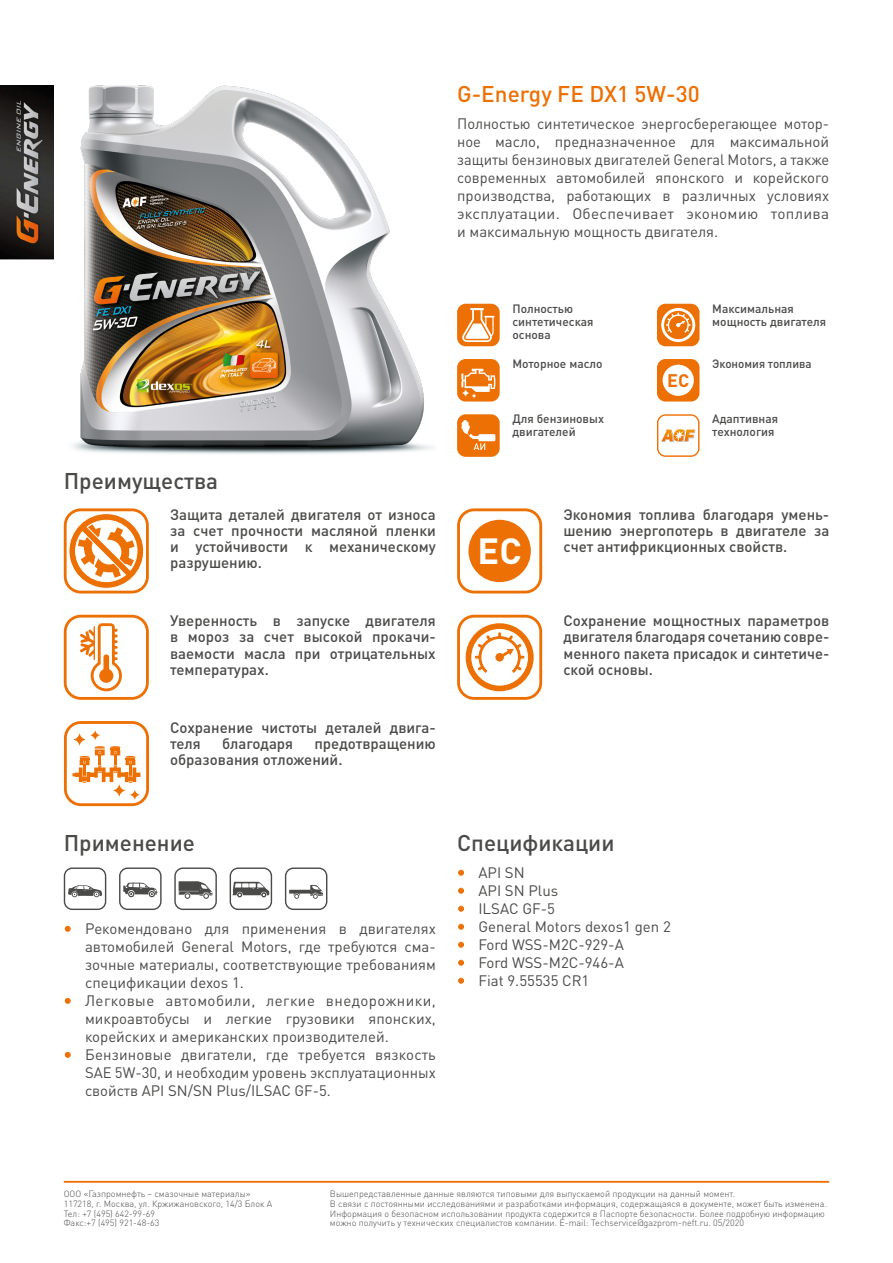
<style>
.page{position:relative;width:893px;height:1263px;background:#fff}
.page>*{position:absolute;margin:0;border:0;box-sizing:border-box;transform-origin:0 0}
.t1{font:700 36px "DIN Pro";color:#fff}
.t2{font:500 22.5px "DIN Pro";color:#4a4a49}
.t3{font:500 22.5px "DIN Pro";color:#ed7004}
.t4{font:700 18px "DIN Pro";color:#ed7004}
.t5{font:15px/18px "DIN Pro";color:#4a4a49;text-align:justify}
.t6{font:500 15px/16.2px "DIN Pro";color:#4a4a49;text-align:justify}
.t7{font:500 12px/12.9px "DIN Pro";color:#4a4a49}
.t8{font:300 9px/9.8px "DIN Pro";color:#4a4a49}
.s1{color:#ed7004}
</style>
<div class="page">
<hr style="left:64px;top:1181px;width:765px;height:2px;background:#ed7004">
<img style="left:0;top:85px;width:54px;height:174px">
<svg style="left:64px;top:867px;width:42px;height:43px"></svg>
<svg style="left:230px;top:867px;width:42px;height:43px"></svg>
<svg style="left:119px;top:867px;width:43px;height:43px"></svg>
<svg style="left:174px;top:867px;width:43px;height:43px"></svg>
<svg style="left:285px;top:867px;width:42px;height:43px"></svg>
<div style="left:457px;top:359px;width:43px;height:43px;background:#ed7004;border-radius:9px"></div>
<svg style="left:461px;top:369px;width:34px;height:29px"></svg>
<div style="left:457px;top:414px;width:43px;height:43px;background:#ed7004;border-radius:9px"></div>
<div style="left:478px;top:434px;width:17px;height:7px;background:#fff"></div>
<svg style="left:461px;top:420px;width:24px;height:30px"></svg>
<img style="left:73px;top:85px;width:360px;height:369px">
<div style="left:457px;top:304px;width:43px;height:42px;background:#ed7004;border-radius:9px"></div>
<svg style="left:462px;top:308px;width:32px;height:34px"></svg>
<div style="left:657px;top:359px;width:42px;height:43px;background:#ed7004;border-radius:9px"></div>
<div style="left:663px;top:365px;width:31px;height:31px;background:#fff;border-radius:50%"></div>
<svg style="left:64px;top:615px;width:85px;height:85px"></svg>
<svg style="left:457px;top:508px;width:85px;height:85px"></svg>
<div style="left:468px;top:520px;width:63px;height:62px;background:#ed7004;border-radius:50%"></div>
<svg style="left:457px;top:615px;width:85px;height:85px"></svg>
<svg style="left:64px;top:721px;width:85px;height:85px"></svg>
<svg style="left:112px;top:783px;width:14px;height:15px"></svg>
<svg style="left:129px;top:789px;width:11px;height:11px"></svg>
<svg style="left:72px;top:732px;width:15px;height:14px"></svg>
<svg style="left:89px;top:729px;width:12px;height:12px"></svg>
<svg style="left:64px;top:508px;width:85px;height:85px"></svg>
<div style="left:657px;top:304px;width:42px;height:42px;background:#ed7004;border-radius:9px"></div>
<svg style="left:661px;top:308px;width:34px;height:34px"></svg>
<svg style="left:657px;top:414px;width:42px;height:43px"></svg>
<h2 class="t3" style="left:457px;top:79px;width:244px">G-Energy FE DX1 5W-30</h2>
<p class="t5" style="left:457px;top:114px;width:374px">Полностью синтетическое энергосберегающее мотор&shy;ное масло, предназначенное для максимальной защиты бензиновых двигателей General Motors, а также современных автомобилей японского и корейского производства, работающих в различных условиях эксплуатации. Обеспечивает экономию топлива и максимальную мощность двигателя.</p>
<h2 class="t2" style="left:64px;top:466px;width:156px">Преимущества</h2>
<p class="t6" style="left:170px;top:506px;width:267px">Защита деталей двигателя от износа за счет прочности масляной пленки и устойчивости к механическому разрушению.</p>
<p class="t6" style="left:170px;top:612px;width:267px">Уверенность в запуске двигателя в мороз за счет высокой прокачи&shy;ваемости масла при отрицательных температурах.</p>
<p class="t6" style="left:170px;top:718px;width:267px">Сохранение чистоты деталей двига&shy;теля</p>
<p class="t6" style="left:222px;top:734px;width:73px">благодаря</p>
<p class="t6" style="left:170px;top:734px;width:267px;text-indent:144px">предотвращению образования отложений.</p>
<p class="t7" style="left:512px;top:302px;width:83px">Полностью синтетическая основа</p>
<p class="t7" style="left:712px;top:302px;width:115px">Максимальная мощность двигателя</p>
<p class="t7" style="left:512px;top:357px;width:92px">Моторное масло</p>
<p class="t7" style="left:712px;top:357px;width:101px">Экономия топлива</p>
<p class="t4" style="left:667px;top:368px;width:24px">EC</p>
<p class="t7" style="left:512px;top:412px;width:93px">Для бензиновых двигателей</p>
<p class="t7" style="left:712px;top:412px;width:67px">Адаптивная технология</p>
<h1 class="t1" style="left:478px;top:526px;width:46px">EC</h1>
<p class="t6" style="left:563px;top:506px;width:267px">Экономия топлива благодаря умень&shy;шению энергопотерь в двигателе за счет антифрикционных свойств.</p>
<p class="t6" style="left:563px;top:612px;width:267px">Сохранение мощностных параметров двигателя благодаря сочетанию совре&shy;менного пакета присадок и синтетиче&shy;ской основы.</p>
<h2 class="t2" style="left:64px;top:827px;width:133px">Применение</h2>
<p class="t5" style="left:85px;top:919px;width:352px;text-indent:-21px"><span class="s1">•</span> Рекомендовано для применения в двигателях автомобилей General Motors, где требуются сма&shy;зочные материалы, соответствующие требованиям спецификации dexos 1.</p>
<p class="t5" style="left:85px;top:991px;width:352px;text-indent:-21px"><span class="s1">•</span> Легковые автомобили, легкие внедорожники, микроавтобусы и легкие грузовики японских, корейских и американских производителей.</p>
<p class="t5" style="left:85px;top:1045px;width:352px;text-indent:-21px"><span class="s1">•</span> Бензиновые двигатели, где требуется вязкость SAE 5W-30, и необходим уровень эксплуатационных свойств API SN/SN Plus/ILSAC GF-5.</p>
<h2 class="t2" style="left:457px;top:827px;width:159px">Спецификации</h2>
<p class="t5" style="left:457px;top:863px;width:69px"><span class="s1">•</span> API SN</p>
<p class="t5" style="left:457px;top:881px;width:103px"><span class="s1">•</span> API SN Plus</p>
<p class="t5" style="left:457px;top:899px;width:99px"><span class="s1">•</span> ILSAC GF-5</p>
<p class="t5" style="left:457px;top:917px;width:215px"><span class="s1">•</span> General Motors dexos1 gen 2</p>
<p class="t5" style="left:457px;top:935px;width:168px"><span class="s1">•</span> Ford WSS-M2C-929-A</p>
<p class="t5" style="left:457px;top:953px;width:168px"><span class="s1">•</span> Ford WSS-M2C-946-A</p>
<p class="t5" style="left:457px;top:971px;width:134px"><span class="s1">•</span> Fiat 9.55535 CR1</p>
<p class="t8" style="left:64px;top:1189px;width:210px">ООО «Газпромнефть – смазочные материалы» 117218, г. Москва, ул. Кржижановского, 14/3 Блок А Тел: +7 (495) 642-99-69<br>Факс:+7 (495) 921-48-63</p>
<p class="t8" style="left:330px;top:1189px;width:498px">Вышепредставленные данные являются типовыми для выпускаемой продукции на данный момент.<br>В связи с постоянными исследованиями и разработками информация, содержащаяся в документе, может быть изменена.<br>Информация о безопасном использовании продукта содержится в Паспорте безопасности. Более подробную информацию можно получить у технических специалистов компании. E-mail: Techservice@gazprom-neft.ru. 05/2020</p>
</div>
